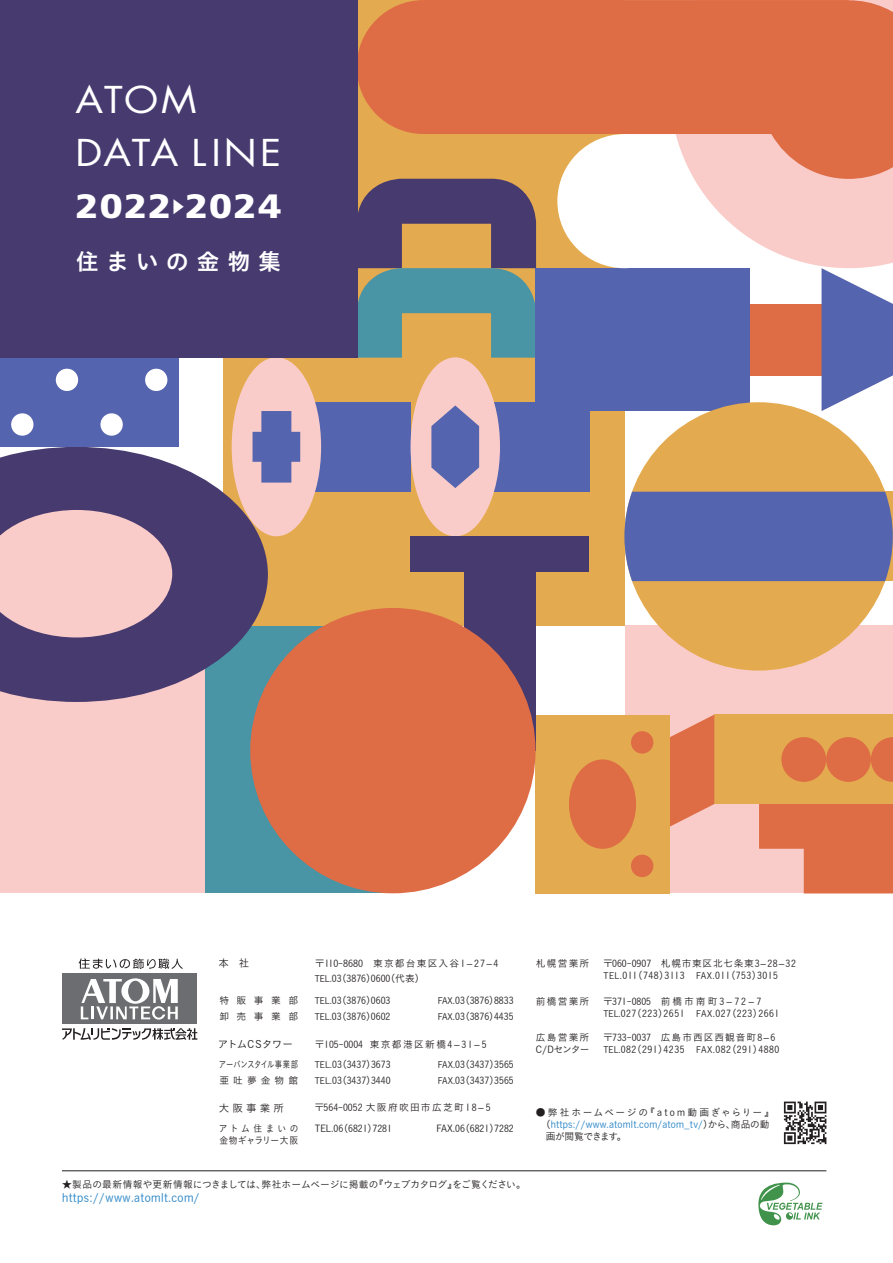
<style>
.page{position:relative;width:893px;height:1263px;background:#fff}
.page>*{position:absolute;margin:0;border:0;box-sizing:border-box;transform-origin:0 0}
.t1{font:36px/52.5px "Futura Std";letter-spacing:.035em;color:#fff;scale:1.1 1}
.t2{font:900 33.75px "Frutiger LT Std";letter-spacing:.035em;color:#fff;scale:1.11 1}
.t3{font:22.5px "Hiragino UD Sans Std N W6";letter-spacing:.355em;color:#fff}
.t4{font:16.5px "UD Shin Go Pro";color:#fff}
.t5{font:11.7px "Koburina Go Std W3";letter-spacing:.035em;color:#2783c5}
.t6{font:10.5px "Koburina Go Std W3";letter-spacing:.015em;color:#231f20}
.t7{font:10.5px "Koburina Go Std W3";letter-spacing:.045em;color:#231f20}
.t8{font:9.75px/14.9px "Koburina Go Std W3";letter-spacing:.01em;color:#231f20}
.t9{font:9.75px/12px "Koburina Go Std W3";letter-spacing:.05em;color:#231f20}
.t10{font:9.75px/12px "Koburina Go Std W3";letter-spacing:.045em;color:#231f20}
.t11{font:9.75px "Koburina Go Std W3";letter-spacing:-.01em;color:#231f20}
.t12{font:9.75px "Koburina Go Std W3";letter-spacing:.14em;color:#231f20}
.t13{font:9.75px "Koburina Go Std W3";letter-spacing:.02em;color:#2783c5}
.t14{font:9.75px "Koburina Go Std W3";letter-spacing:.165em;color:#231f20}
.t15{font:9.75px/16.5px "Koburina Go Std W3";letter-spacing:.065em;color:#231f20;scale:.75 1}
.t16{font:9.75px/12px "Koburina Go Std W3";letter-spacing:.08em;color:#231f20;scale:.9 1}
.t17{font:9.75px/12px "Koburina Go Std W3";letter-spacing:.055em;color:#231f20}
.t18{font:9.75px/16.5px "Koburina Go Std W3";letter-spacing:.775em;color:#231f20}
.t19{font:9.75px "Koburina Go Std W3";letter-spacing:-.045em;color:#231f20}
.s1{font-size:9px}
.s2{color:#231f20}
</style>
<div class="page">
<div style="left:0;top:625px;width:392px;height:268px;background:#4994a5"></div>
<div style="left:223px;top:0;width:402px;height:625px;background:#e4aa4f"></div>
<div style="left:625px;top:625px;width:268px;height:268px;background:#faccc9"></div>
<svg style="left:357px;top:179px;width:179px;height:179px"></svg>
<div style="left:750px;top:304px;width:71px;height:71px;background:#de6c45"></div>
<svg style="left:821px;top:268px;width:72px;height:143px"></svg>
<div style="left:536px;top:268px;width:214px;height:143px;background:#5564ae"></div>
<div style="left:280px;top:402px;width:131px;height:89px;background:#5564ae"></div>
<div style="left:232px;top:357px;width:89px;height:179px;background:#faccc9;border-radius:50%"></div>
<svg style="left:253px;top:411px;width:47px;height:72px"></svg>
<div style="left:459px;top:402px;width:130px;height:89px;background:#5564ae"></div>
<div style="left:411px;top:357px;width:89px;height:179px;background:#faccc9;border-radius:50%"></div>
<svg style="left:431px;top:405px;width:48px;height:83px"></svg>
<svg style="left:694px;top:179px;width:199px;height:89px;fill:#faccc9"></svg>
<svg style="left:357px;top:0;width:536px;height:179px;fill:#de6c45"></svg>
<div style="left:624px;top:402px;width:269px;height:269px;background:#e4aa4f;border-radius:50%"></div>
<div style="left:624px;top:492px;width:269px;height:89px;background:#5564ae"></div>
<div style="left:0;top:574px;width:204px;height:319px;background:#faccc9"></div>
<svg style="left:0;top:447px;width:268px;height:255px;fill:#463a6f"></svg>
<svg style="left:0;top:510px;width:172px;height:127px"></svg>
<div style="left:714px;top:714px;width:179px;height:90px;background:#e4aa4f"></div>
<svg style="left:670px;top:715px;width:44px;height:112px"></svg>
<div style="left:535px;top:714px;width:135px;height:179px;background:#e4aa4f"></div>
<div style="left:569px;top:759px;width:67px;height:90px;background:#de6c45;border-radius:50%"></div>
<div style="left:631px;top:731px;width:22px;height:22px;background:#de6c45;border-radius:50%"></div>
<div style="left:631px;top:855px;width:22px;height:22px;background:#de6c45;border-radius:50%"></div>
<div style="left:826px;top:737px;width:45px;height:45px;background:#de6c45;border-radius:50%"></div>
<svg style="left:871px;top:737px;width:22px;height:45px"></svg>
<div style="left:781px;top:737px;width:45px;height:45px;background:#de6c45;border-radius:50%"></div>
<svg style="left:759px;top:804px;width:134px;height:89px"></svg>
<div style="left:464px;top:536px;width:72px;height:215px;background:#463a6f"></div>
<div style="left:411px;top:536px;width:178px;height:36px;background:#463a6f"></div>
<div style="left:250px;top:608px;width:286px;height:285px;background:#de6c45;border-radius:50%"></div>
<div style="left:0;top:357px;width:179px;height:90px;background:#5564ae"></div>
<div style="left:56px;top:369px;width:22px;height:22px;background:#fff;border-radius:50%"></div>
<div style="left:11px;top:413px;width:22px;height:23px;background:#fff;border-radius:50%"></div>
<div style="left:145px;top:369px;width:22px;height:22px;background:#fff;border-radius:50%"></div>
<div style="left:100px;top:413px;width:23px;height:23px;background:#fff;border-radius:50%"></div>
<div style="left:557px;top:134px;width:134px;height:134px;background:#fff;border-radius:50%"></div>
<div style="left:0;top:0;width:357px;height:357px;background:#463a6f"></div>
<svg style="left:758px;top:1182px;width:64px;height:43px"></svg>
<hr style="left:62px;top:1170px;width:764px;height:1px;background:#231f20">
<svg style="left:62px;top:1028px;width:135px;height:12px"></svg>
<svg style="left:79px;top:958px;width:104px;height:11px"></svg>
<div style="left:63px;top:973px;width:134px;height:50px;background:#6c6d70"></div>
<svg style="left:81px;top:978px;width:97px;height:41px"></svg>
<svg style="left:784px;top:1101px;width:42px;height:43px"></svg>
<h1 class="t1" style="left:76px;top:74px;width:188px">ATOM<br>DATA LINE</h1>
<h2 class="t2" style="left:76px;top:186px;width:187px">2022 2024</h2>
<h3 class="t3" style="left:76px;top:244px;width:206px">住まいの金物集</h3>
<h3 class="t4" style="left:170px;top:194px;width:18px">▶</h3>
<p class="t7" style="left:218px;top:955px;width:32px">本 社</p>
<p class="t8" style="left:315px;top:956px;width:185px">〒110-8680　東京都台東区入谷1-27-4<br><span class="s1">TEL.</span>03（3876）0600（代表）</p>
<p class="t18" style="left:219px;top:991px;width:80px">特販事業部卸売事業部</p>
<p class="t8" style="left:315px;top:992px;width:77px"><span class="s1">TEL.</span>03（3876）0603</p>
<p class="t8" style="left:438px;top:992px;width:77px"><span class="s1">FAX.</span>03（3876）8833</p>
<p class="t8" style="left:315px;top:1009px;width:77px"><span class="s1">TEL.</span>03（3876）0602</p>
<p class="t8" style="left:438px;top:1009px;width:77px"><span class="s1">FAX.</span>03（3876）4435</p>
<p class="t8" style="left:536px;top:956px;width:55px">札幌営業所</p>
<p class="t8" style="left:536px;top:994px;width:55px">前橋営業所</p>
<p class="t10" style="left:603px;top:957px;width:194px">〒060-0907　札幌市東区北七条東3-28-32<br><span class="s1">TEL.</span>011（748）3113 <span class="s1">FAX.</span>011（753）3015</p>
<p class="t9" style="left:603px;top:995px;width:178px">〒371-0805　前橋市南町3-72-7<br><span class="s1">TEL.</span>027（223）2651 <span class="s1">FAX.</span>027（223）2661</p>
<p class="t9" style="left:603px;top:1031px;width:178px">〒733-0037　広島市西区西観音町8-6<br><span class="s1">TEL.</span>082（291）4235 <span class="s1">FAX.</span>082（291）4880</p>
<p class="t17" style="left:536px;top:1031px;width:55px">広島営業所<br>C/Dセンター</p>
<p class="t6" style="left:218px;top:1036px;width:77px">アトムCSタワー</p>
<p class="t12" style="left:315px;top:1037px;width:173px">〒105-0004 東京都港区新橋4-31-5</p>
<p class="t15" style="left:219px;top:1055px;width:107px">アーバンスタイル事業部亜吐夢金物館</p>
<p class="t8" style="left:315px;top:1056px;width:77px"><span class="s1">TEL.</span>03（3437）3673</p>
<p class="t8" style="left:438px;top:1056px;width:77px"><span class="s1">FAX.</span>03（3437）3565</p>
<p class="t8" style="left:315px;top:1073px;width:77px"><span class="s1">TEL.</span>03（3437）3440</p>
<p class="t8" style="left:438px;top:1073px;width:77px"><span class="s1">FAX.</span>03（3437）3565</p>
<p class="t8" style="left:315px;top:1121px;width:79px">TEL.06（6821）7281</p>
<p class="t8" style="left:436px;top:1121px;width:79px">FAX.06（6821）7282</p>
<p class="t7" style="left:219px;top:1100px;width:67px">大阪事業所</p>
<p class="t12" style="left:314px;top:1100px;width:178px">〒564-0052 大阪府吹田市広芝町18-5</p>
<p class="t14" style="left:536px;top:1105px;width:240px">●弊社ホームページの『atom動画ぎゃらりー』</p>
<p class="t13" style="left:541px;top:1117px;width:230px"><span class="s2">（</span>https://www.atomlt.com/atom_tv/<span class="s2">）から、商品の動</span></p>
<p class="t19" style="left:546px;top:1129px;width:82px">画が閲覧できます。</p>
<p class="t16" style="left:219px;top:1122px;width:90px">アトム住まいの金物ギャラリー大阪</p>
<p class="t11" style="left:62px;top:1176px;width:465px">★製品の最新情報や更新情報につきましては、弊社ホームページに掲載の『ウェブカタログ』をご覧ください。</p>
<p class="t5" style="left:62px;top:1189px;width:139px">https://www.atomlt.com/</p>
</div>
